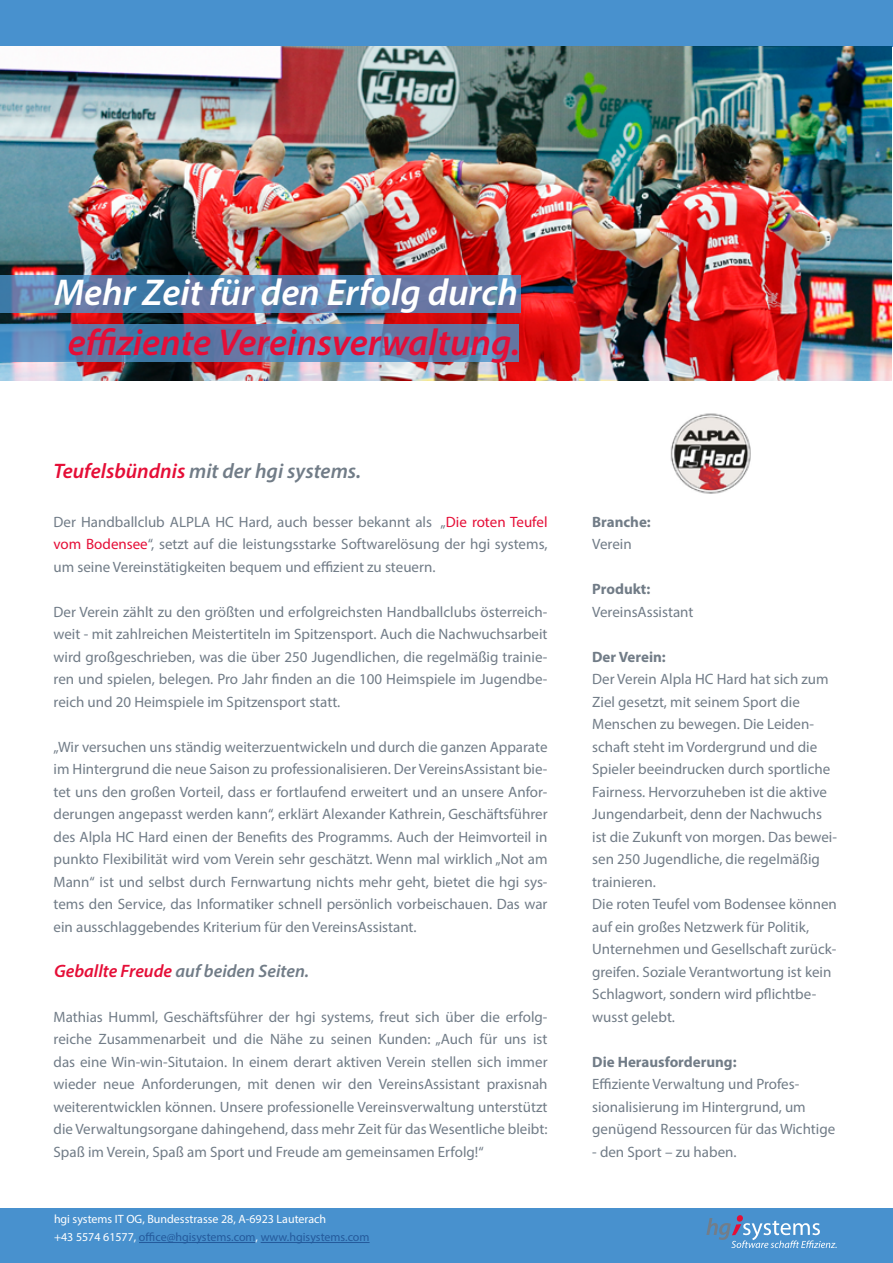
<style>
.page{position:relative;width:893px;height:1263px;background:#fff}
.page>*{position:absolute;margin:0;border:0;box-sizing:border-box;transform-origin:0 0}
.t1{font:italic 600 37.5px "Myriad Pro";color:#e50e37}
.t2{font:italic 600 37.5px "Myriad Pro";color:#fff}
.t3{font:italic 600 21px "Myriad Pro";color:#717c87}
.t4{font:italic 600 18px "Myriad Pro";color:#717c87}
.t5{font:15px/22.5px "Myriad Pro";color:#717c87;text-align:justify}
.t6{font:700 15px "Myriad Pro";color:#717c87}
.t7{font:12px/18px "Myriad Pro";color:#fff}
.s1{color:#e50e37}
.s2{color:#245a9c}
</style>
<div class="page">
<div style="left:0;top:0;width:893px;height:47px;background:#4891ce"></div>
<img style="left:0;top:47px;width:891px;height:334px">
<svg style="left:0;top:275px;width:521px;height:38px;background:#5b7da9"></svg>
<svg style="left:0;top:324px;width:519px;height:37px;background:#5b82b0"></svg>
<img style="left:670px;top:413px;width:81px;height:81px">
<div style="left:0;top:1209px;width:893px;height:54px;background:#4891ce"></div>
<svg style="left:706px;top:1215px;width:131px;height:33px"></svg>
<hr style="left:139px;top:1242px;width:117px;height:1px;background:#245a9c">
<hr style="left:261px;top:1242px;width:109px;height:1px;background:#245a9c">
<h1 class="t2" style="left:54px;top:269px;width:466px">Mehr Zeit für den Erfolg durch</h1>
<h1 class="t1" style="left:68px;top:318px;width:454px">effiziente Vereinsverwaltung.</h1>
<h2 class="t3" style="left:54px;top:458px;width:309px"><span class="s1">Teufelsbündnis</span> mit der hgi systems.</h2>
<p class="t5" style="left:54px;top:510px;width:495px">Der Handballclub ALPLA HC Hard, auch besser bekannt als „<span class="s1">Die roten Teufel vom Bodensee</span>“, setzt auf die leistungsstarke Softwarelösung der hgi systems, um seine Vereinstätigkeiten bequem und effizient zu steuern.</p>
<p class="t5" style="left:54px;top:600px;width:495px">Der Verein zählt zu den größten und erfolgreichsten Handballclubs österreich&shy;weit - mit zahlreichen Meistertiteln im Spitzensport. Auch die Nachwuchsarbeit wird großgeschrieben, was die über 250 Jugendlichen, die regelmäßig trainie&shy;ren und spielen, belegen. Pro Jahr finden an die 100 Heimspiele im Jugendbe&shy;reich und 20 Heimspiele im Spitzensport statt.</p>
<p class="t5" style="left:54px;top:735px;width:495px">„Wir versuchen uns ständig weiterzuentwickeln und durch die ganzen Apparate im Hintergrund die neue Saison zu professionalisieren. Der VereinsAssistant bie&shy;tet uns den großen Vorteil, dass er fortlaufend erweitert und an unsere Anfor&shy;derungen angepasst werden kann“, erklärt Alexander Kathrein, Geschäftsführer des Alpla HC Hard einen der Benefits des Programms. Auch der Heimvorteil in punkto Flexibilität wird vom Verein sehr geschätzt. Wenn mal wirklich „Not am Mann“ ist und selbst durch Fernwartung nichts mehr geht, bietet die hgi sys&shy;tems den Service, das Informatiker schnell persönlich vorbeischauen. Das war ein ausschlaggebendes Kriterium für den VereinsAssistant.</p>
<p class="t4" style="left:54px;top:959px;width:257px"><span class="s1">Geballte Freude</span> auf beiden Seiten.</p>
<p class="t5" style="left:54px;top:1005px;width:495px">Mathias Humml, Geschäftsführer der hgi systems, freut sich über die erfolg&shy;reiche Zusammenarbeit und die Nähe zu seinen Kunden: „Auch für uns ist das eine Win-win-Situtaion. In einem derart aktiven Verein stellen sich immer wieder neue Anforderungen, mit denen wir den VereinsAssistant praxisnah weiterentwicklen können. Unsere professionelle Vereinsverwaltung unterstützt die Verwaltungsorgane dahingehend, dass mehr Zeit für das Wesentliche bleibt:<br>Spaß im Verein, Spaß am Sport und Freude am gemeinsamen Erfolg!“</p>
<p class="t7" style="left:54px;top:1210px;width:317px">hgi systems IT OG, Bundesstrasse 28, A-6923 Lauterach<br>+43 5574 61577, <span class="s2">office@hgisystems.com</span>, <span class="s2">www.hgisystems.com</span></p>
<p class="t6" style="left:592px;top:512px;width:60px">Branche:</p>
<p class="t5" style="left:592px;top:532px;width:41px">Verein</p>
<p class="t6" style="left:592px;top:579px;width:60px">Produkt:</p>
<p class="t5" style="left:592px;top:600px;width:103px">VereinsAssistant</p>
<p class="t6" style="left:592px;top:647px;width:75px">Der Verein:</p>
<p class="t5" style="left:592px;top:667px;width:246px;text-align:left">Der Verein Alpla HC Hard hat sich zum Ziel gesetzt, mit seinem Sport die Menschen zu bewegen. Die Leiden&shy;schaft steht im Vordergrund und die Spieler beeindrucken durch sportliche Fairness. Hervorzuheben ist die aktive Jungendarbeit, denn der Nachwuchs ist die Zukunft von morgen. Das bewei&shy;sen 250 Jugendliche, die regelmäßig trainieren.<br>Die roten Teufel vom Bodensee können auf ein großes Netzwerk für Politik, Unternehmen und Gesellschaft zurück&shy;greifen. Soziale Verantwortung ist kein Schlagwort, sondern wird pflichtbe&shy;wusst gelebt.</p>
<p class="t6" style="left:592px;top:1052px;width:146px">Die Herausforderung:</p>
<p class="t5" style="left:592px;top:1072px;width:245px;text-align:left">Effiziente Verwaltung und Profes&shy;sionalisierung im Hintergrund, um genügend Ressourcen für das Wichtige</p>
<p class="t5" style="left:592px;top:1140px;width:146px">- den Sport – zu haben.</p>
</div>
